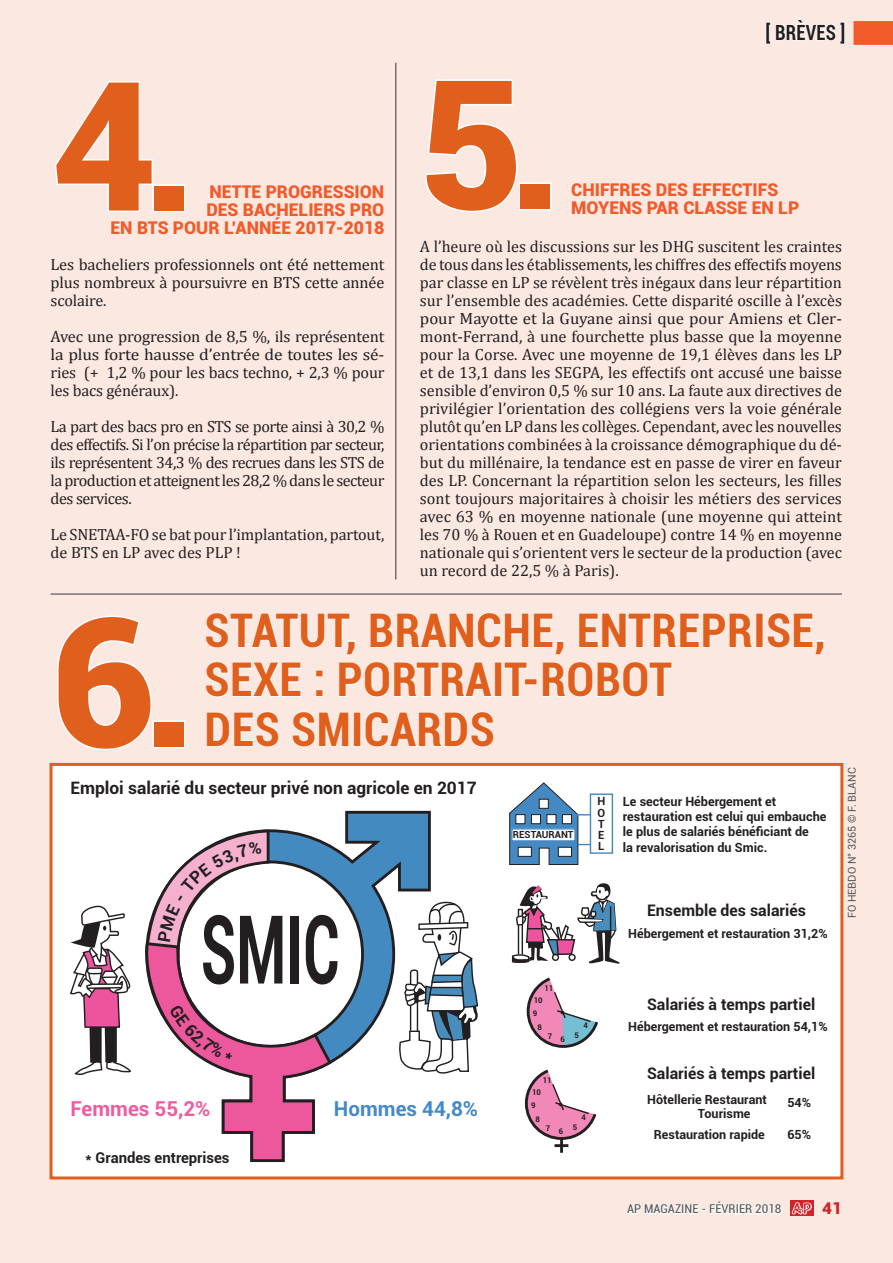
<style>
.page{position:relative;width:893px;height:1263px;background:#fae8e1}
.page>*{position:absolute;margin:0;border:0;box-sizing:border-box;transform-origin:0 0}
.t1{font:900 180px "Roboto";color:#e15f1d}
.t2{font:700 95.25px "Roboto";color:#231f20;scale:.6 1}
.t3{font:700 condensed 46.5px/49.5px "Roboto";letter-spacing:.01em;color:#e15f1d}
.t4{font:700 condensed 21px "Roboto";letter-spacing:.01em;color:#231f20;scale:.9 1}
.t5{font:700 20.55px "Roboto";color:#ef5c9f}
.t6{font:700 20.55px "Roboto";color:#438ac7}
.t7{font:900 17.55px/18px "Roboto";color:#f15b2a}
.t8{font:700 17.1px "Roboto";color:#231f20}
.t9{font:16.2px/18px "Cambria";letter-spacing:-.01em;color:#231f20;text-align:justify}
.t10{font:900 16.2px "Roboto";color:#d1232a;scale:1.06 1}
.t11{font:700 15.9px "Roboto";color:#231f20}
.t12{font:700 14.85px "Roboto";color:#231f20}
.t13{font:700 12.75px/15.3px "Roboto";color:#231f20}
.t14{font:700 12.6px/14px "Roboto";color:#231f20}
.t15{font:condensed 12.15px "Roboto";color:#57585a;scale:1.06 1}
.t16{font:700 11.25px/11.2px "Roboto";color:#231f20;text-align:justify}
.t17{font:10.8px "Roboto";color:#57585a}
.t18{font:700 9.75px "Roboto";color:#231f20}
.t19{font:700 7.8px "Roboto";color:#231f20}
</style>
<div class="page">
<svg style="left:626px;top:1202px;width:156px;height:12px"></svg>
<svg style="left:790px;top:1201px;width:23px;height:15px"></svg>
<svg style="left:792px;top:1202px;width:20px;height:12px"></svg>
<svg style="left:766px;top:20px;width:79px;height:24px"></svg>
<svg style="left:854px;top:21px;width:39px;height:24px"></svg>
<div style="left:51px;top:764px;width:791px;height:414px;background:#fff"></div>
<svg style="left:509px;top:782px;width:81px;height:83px"></svg>
<div style="left:590px;top:793px;width:23px;height:61px;border:1px solid #4589c2"></div>
<div style="left:512px;top:829px;width:63px;height:12px;background:#fff"></div>
<div style="left:511px;top:828px;width:65px;height:14px;border:1px solid #4589c2"></div>
<svg style="left:526px;top:977px;width:72px;height:71px"></svg>
<hr style="left:560px;top:1138px;width:3px;height:15px;background:#231f20">
<svg style="left:524px;top:1069px;width:73px;height:78px"></svg>
<svg style="left:333px;top:810px;width:98px;height:253px"></svg>
<svg style="left:70px;top:905px;width:61px;height:171px"></svg>
<svg style="left:399px;top:900px;width:80px;height:174px"></svg>
<svg style="left:511px;top:883px;width:109px;height:81px"></svg>
<div style="left:50px;top:763px;width:793px;height:416px;border:3px solid #e15f1d"></div>
<hr style="left:51px;top:593px;width:791px;height:2px;background:#231f20">
<hr style="left:395px;top:63px;width:1px;height:516px;background:#231f20">
<svg style="left:55px;top:81px;width:98px;height:131px"></svg>
<div style="left:152px;top:184px;width:33px;height:28px;border:3px solid #fff"></div>
<svg style="left:425px;top:79px;width:93px;height:133px"></svg>
<div style="left:519px;top:182px;width:33px;height:28px;border:3px solid #fff"></div>
<svg style="left:57px;top:615px;width:95px;height:135px"></svg>
<div style="left:152px;top:720px;width:33px;height:28px;border:3px solid #fff"></div>
<div style="left:755px;top:613px;width:8px;height:34px;border:2px solid #fff"></div>
<svg style="left:766px;top:593px;width:59px;height:62px"></svg>
<svg style="left:205px;top:494px;width:548px;height:253px"></svg>
<svg style="left:145px;top:829px;width:188px;height:334px"></svg>
<h1 class="t1" style="left:52px;top:19px;width:146px">4.</h1>
<p class="t7" style="left:110px;top:218px;width:275px">EN BTS POUR L’ANNÉE 2017-2018</p>
<p class="t7" style="left:210px;top:182px;width:176px">NETTE PROGRESSION</p>
<p class="t7" style="left:206px;top:200px;width:180px">DES BACHELIERS PRO</p>
<p class="t9" style="left:51px;top:255px;width:335px">Les bacheliers professionnels ont été nettement plus nombreux à poursuivre en BTS cette année scolaire.</p>
<p class="t9" style="left:51px;top:327px;width:335px">Avec une progression de 8,5 %, ils représentent la plus forte hausse d’entrée de toutes les sé&shy;ries (+ 1,2 % pour les bacs techno, + 2,3 % pour les bacs généraux).</p>
<p class="t9" style="left:51px;top:417px;width:335px">La part des bacs pro en STS se porte ainsi à 30,2 % des effectifs. Si l’on précise la répartition par secteur, ils représentent 34,3 % des recrues dans les STS de la production et atteignent les 28,2 % dans le secteur des services.</p>
<p class="t9" style="left:51px;top:525px;width:335px">Le SNETAA-FO se bat pour l’implantation, partout, de BTS en LP avec des PLP !</p>
<p class="t4" style="left:766px;top:17px;width:90px">[ BRÈVES ]</p>
<h1 class="t1" style="left:419px;top:17px;width:146px">5.</h1>
<p class="t7" style="left:571px;top:180px;width:230px">CHIFFRES DES EFFECTIFS<br>MOYENS PAR CLASSE EN LP</p>
<p class="t9" style="left:420px;top:237px;width:424px">A l’heure où les discussions sur les DHG suscitent les craintes de tous dans les établissements, les chiffres des effectifs moyens par classe en LP se révèlent très inégaux dans leur répartition sur l’ensemble des académies. Cette disparité oscille à l’excès pour Mayotte et la Guyane ainsi que pour Amiens et Cler&shy;mont-Ferrand, à une fourchette plus basse que la moyenne pour la Corse. Avec une moyenne de 19,1 élèves dans les LP et de 13,1 dans les SEGPA, les effectifs ont accusé une baisse sensible d’environ 0,5 % sur 10 ans. La faute aux directives de privilégier l’orientation des collégiens vers la voie générale plutôt qu’en LP dans les collèges. Cependant, avec les nouvelles orientations combinées à la croissance démographique du dé&shy;but du millénaire, la tendance est en passe de virer en faveur des LP. Concernant la répartition selon les secteurs, les filles sont toujours majoritaires à choisir les métiers des services avec 63 % en moyenne nationale (une moyenne qui atteint les 70 % à Rouen et en Guadeloupe) contre 14 % en moyenne nationale qui s’orientent vers le secteur de la production (avec un record de 22,5 % à Paris).</p>
<h1 class="t1" style="left:52px;top:555px;width:146px">6.</h1>
<h3 class="t3" style="left:205px;top:604px;width:623px">STATUT, BRANCHE, ENTREPRISE,<br>SEXE : PORTRAIT-ROBOT<br>DES SMICARDS</h3>
<p class="t8" style="left:70px;top:776px;width:408px">Emploi salarié du secteur privé non agricole en 2017</p>
<h2 class="t2" style="left:201px;top:882px;width:233px">SMIC</h2>
<p class="t5" style="left:70px;top:1094px;width:142px">Femmes 55,2%</p>
<p class="t6" style="left:334px;top:1094px;width:146px">Hommes 44,8%</p>
<p class="t12" style="left:86px;top:1147px;width:146px">* Grandes entreprises</p>
<p class="t18" style="left:513px;top:828px;width:62px">RESTAURANT</p>
<p class="t16" style="left:597px;top:795px;width:9px">H O T E L</p>
<p class="t13" style="left:623px;top:793px;width:205px">Le secteur Hébergement et restauration est celui qui embauche le plus de salariés bénéficiant de<br>la revalorisation du Smic.</p>
<p class="t19" style="left:544px;top:983px;width:10px">11</p>
<p class="t19" style="left:534px;top:995px;width:10px">10</p>
<p class="t19" style="left:533px;top:1008px;width:6px">9</p>
<p class="t19" style="left:537px;top:1021px;width:6px">8</p>
<p class="t19" style="left:583px;top:1019px;width:6px">4</p>
<p class="t19" style="left:548px;top:1032px;width:19px">7 6</p>
<p class="t19" style="left:574px;top:1030px;width:6px">5</p>
<p class="t19" style="left:543px;top:1075px;width:10px">11</p>
<p class="t19" style="left:532px;top:1087px;width:10px">10</p>
<p class="t19" style="left:531px;top:1100px;width:6px">9</p>
<p class="t19" style="left:536px;top:1113px;width:6px">8</p>
<p class="t19" style="left:582px;top:1111px;width:6px">4</p>
<p class="t19" style="left:546px;top:1124px;width:19px">7 6</p>
<p class="t19" style="left:573px;top:1122px;width:6px">5</p>
<p class="t11" style="left:647px;top:899px;width:160px">Ensemble des salariés</p>
<p class="t14" style="left:628px;top:926px;width:201px">Hébergement et restauration 31,2%</p>
<p class="t11" style="left:647px;top:993px;width:170px">Salariés à temps partiel</p>
<p class="t14" style="left:628px;top:1019px;width:201px">Hébergement et restauration 54,1%</p>
<p class="t11" style="left:647px;top:1062px;width:170px">Salariés à temps partiel</p>
<p class="t14" style="left:698px;top:1092px;width:71px;text-indent:-51px">Hôtellerie Restaurant<br>Tourisme</p>
<p class="t14" style="left:787px;top:1095px;width:25px">54%</p>
<p class="t14" style="left:654px;top:1127px;width:112px">Restauration rapide</p>
<p class="t14" style="left:787px;top:1127px;width:25px">65%</p>
<p class="t17" style="left:844px;top:918px;width:152px;rotate:-90deg">FO HEBDO N° 3265 © F. BLANC</p>
<p class="t15" style="left:627px;top:1201px;width:147px">AP MAGAZINE - FÉVRIER 2018</p>
<p class="t10" style="left:822px;top:1197px;width:20px">41</p>
</div>
